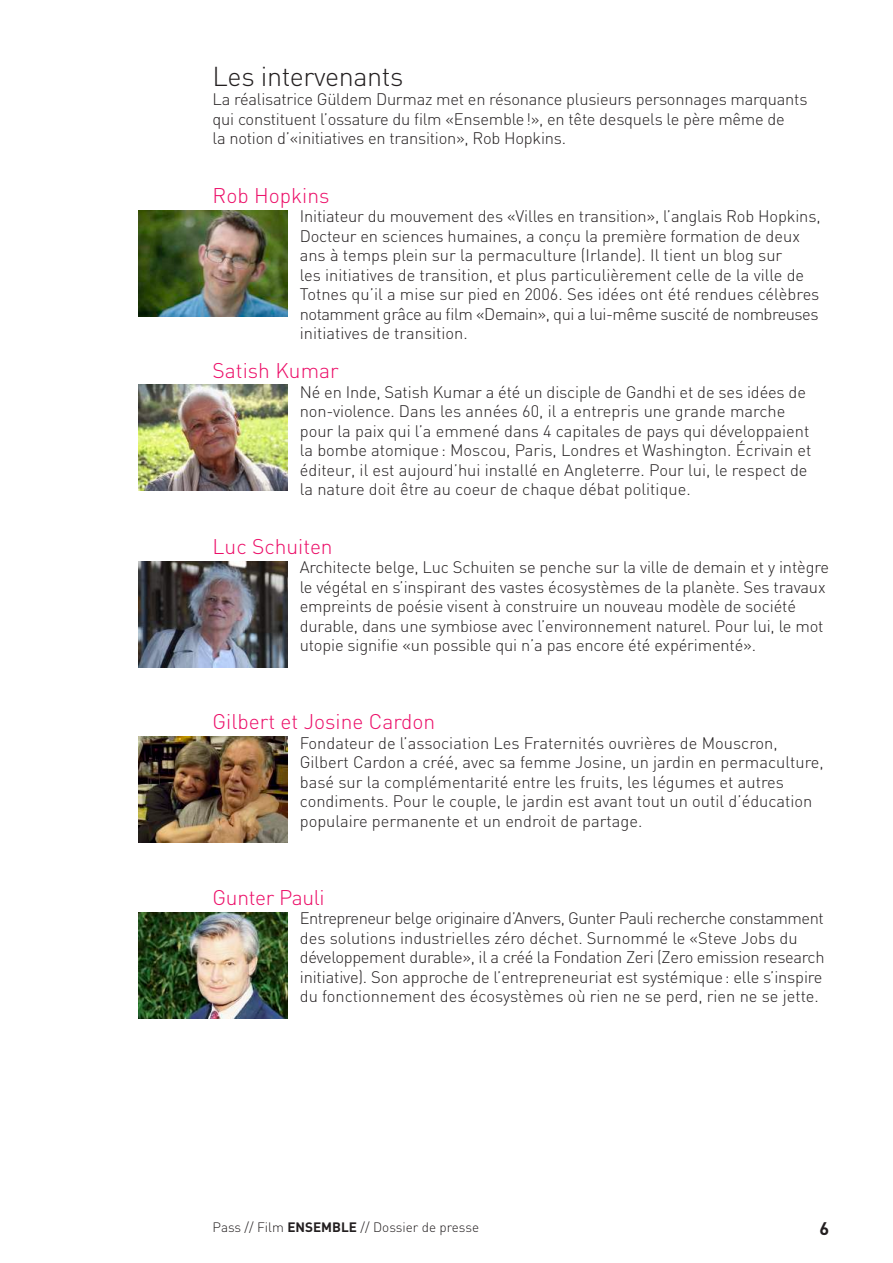
<style>
.page{position:relative;width:893px;height:1263px;background:#fff}
.page>*{position:absolute;margin:0;border:0;box-sizing:border-box;transform-origin:0 0}
.t1{font:300 27px "DIN";letter-spacing:-.015em;color:#231f20}
.t2{font:300 21px "DIN";color:#ec0e68}
.t3{font:700 18px "DIN";color:#231f20}
.t4{font:300 16.5px/19.5px "DIN";letter-spacing:-.01em;color:#231f20}
.t5{font:300 13.5px "DIN";color:#231f20}
.s1{font-weight:700}
</style>
<div class="page">
<img style="left:138px;top:384px;width:149px;height:107px">
<img style="left:138px;top:210px;width:149px;height:106px">
<img style="left:138px;top:561px;width:149px;height:106px">
<img style="left:138px;top:737px;width:149px;height:106px">
<img style="left:138px;top:912px;width:149px;height:106px">
<h1 class="t1" style="left:213px;top:59px;width:192px">Les intervenants</h1>
<p class="t4" style="left:213px;top:89px;width:596px">La réalisatrice Güldem Durmaz met en résonance plusieurs personnages marquants qui constituent l’ossature du film «Ensemble!», en tête desquels le père même de<br>la notion d’«initiatives en transition», Rob Hopkins.</p>
<p class="t2" style="left:213px;top:182px;width:118px">Rob Hopkins</p>
<p class="t4" style="left:300px;top:206px;width:522px">Initiateur du mouvement des «Villes en transition», l’anglais Rob Hopkins, Docteur en sciences humaines, a conçu la première formation de deux ans à temps plein sur la permaculture (Irlande). Il tient un blog sur<br>les initiatives de transition, et plus particulièrement celle de la ville de Totnes qu’il a mise sur pied en 2006. Ses idées ont été rendues célèbres notamment grâce au film «Demain», qui a lui-même suscité de nombreuses initiatives de transition.</p>
<p class="t2" style="left:213px;top:358px;width:128px">Satish Kumar</p>
<p class="t4" style="left:300px;top:382px;width:513px">Né en Inde, Satish Kumar a été un disciple de Gandhi et de ses idées de non-violence. Dans les années 60, il a entrepris une grande marche pour la paix qui l’a emmené dans 4 capitales de pays qui développaient la bombe atomique: Moscou, Paris, Londres et Washington. Écrivain et éditeur, il est aujourd’hui installé en Angleterre. Pour lui, le respect de la nature doit être au coeur de chaque débat politique.</p>
<p class="t2" style="left:213px;top:533px;width:122px">Luc Schuiten</p>
<p class="t4" style="left:300px;top:557px;width:531px">Architecte belge, Luc Schuiten se penche sur la ville de demain et y intègre le végétal en s’inspirant des vastes écosystèmes de la planète. Ses travaux empreints de poésie visent à construire un nouveau modèle de société durable, dans une symbiose avec l’environnement naturel. Pour lui, le mot utopie signifie «un possible qui n’a pas encore été expérimenté».</p>
<p class="t2" style="left:213px;top:709px;width:224px">Gilbert et Josine Cardon</p>
<p class="t4" style="left:300px;top:733px;width:525px">Fondateur de l’association Les Fraternités ouvrières de Mouscron, Gilbert Cardon a créé, avec sa femme Josine, un jardin en permaculture, basé sur la complémentarité entre les fruits, les légumes et autres condiments. Pour le couple, le jardin est avant tout un outil d’éducation populaire permanente et un endroit de partage.</p>
<p class="t2" style="left:213px;top:884px;width:114px">Gunter Pauli</p>
<p class="t4" style="left:300px;top:908px;width:526px">Entrepreneur belge originaire d’Anvers, Gunter Pauli recherche constamment des solutions industrielles zéro déchet. Surnommé le «Steve Jobs du développement durable», il a créé la Fondation Zeri (Zero emission research initiative). Son approche de l’entrepreneuriat est systémique: elle s’inspire du fonctionnement des écosystèmes où rien ne se perd, rien ne se jette.</p>
<p class="t5" style="left:213px;top:1218px;width:268px">Pass // Film <span class="s1">ENSEMBLE</span> // Dossier de presse</p>
<p class="t3" style="left:819px;top:1217px;width:11px">6</p>
</div>
